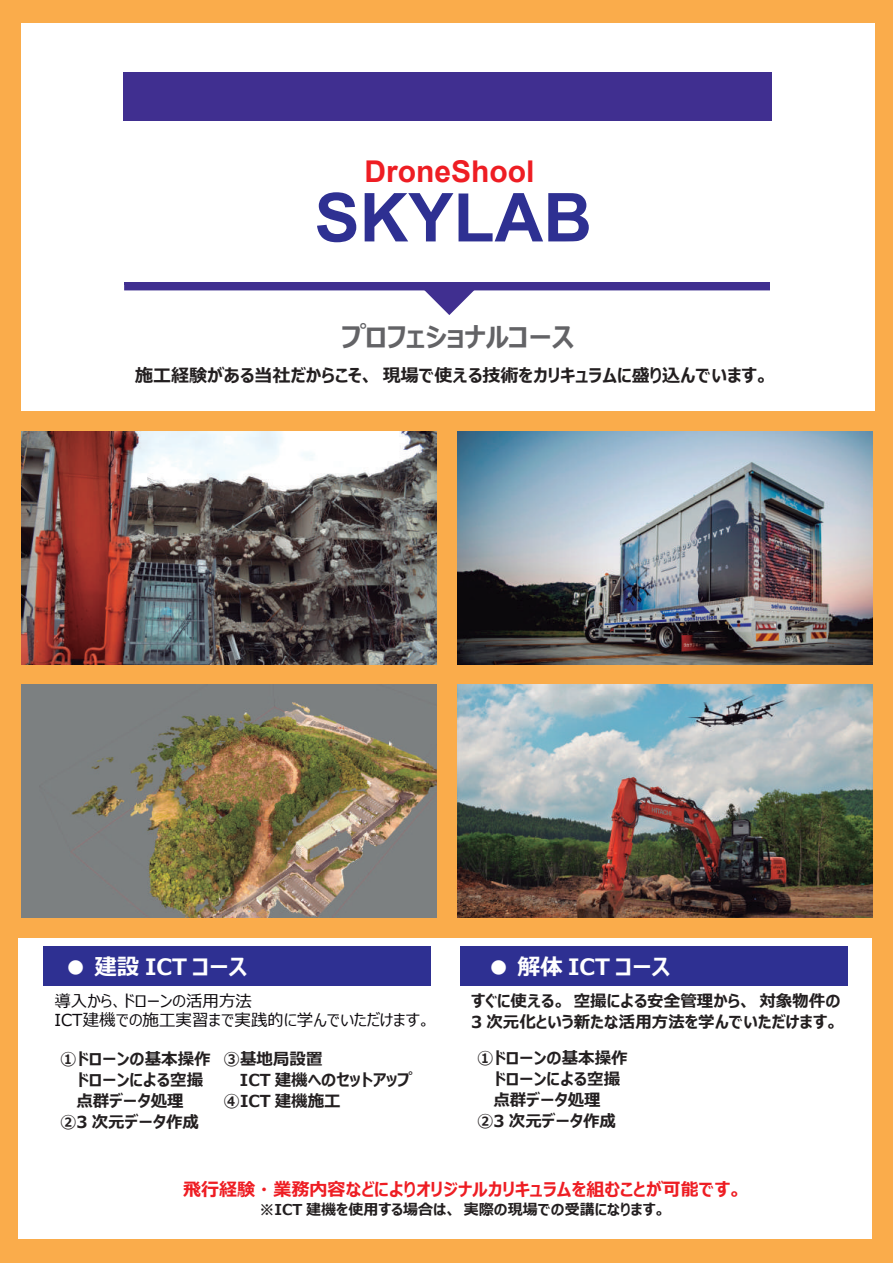
<style>
.page{position:relative;width:893px;height:1263px;background:#faac4b}
.page>*{position:absolute;margin:0;border:0;box-sizing:border-box;transform-origin:0 0}
.t1{font:700 67.5px "Arial";color:#2e3092}
.t2{font:700 30px "Arial";color:#ee1d23}
.t3{font:700 27px "Meiryo UI";color:#636366}
.t4{font:700 22.5px "Meiryo UI";color:#fff}
.t5{font:700 18px "Meiryo UI";color:#231f20}
.t6{font:700 18px "Meiryo UI";color:#ee1d23}
.t7{font:700 16.5px/21px "Meiryo UI";color:#231f20}
.t8{font:16.5px/19.8px "Meiryo UI";color:#0c090d}
.t9{font:700 15px "Meiryo UI";color:#231f20}
</style>
<div class="page">
<div style="left:21px;top:24px;width:854px;height:387px;background:#fff"></div>
<div style="left:18px;top:938px;width:853px;height:301px;background:#fff"></div>
<div style="left:123px;top:72px;width:648px;height:48px;background:#402f90"></div>
<svg style="left:124px;top:285px;width:645px;height:30px"></svg>
<hr style="left:124px;top:282px;width:645px;height:3px;background:#402f90">
<img style="left:21px;top:431px;width:416px;height:233px">
<img style="left:457px;top:431px;width:416px;height:233px">
<img style="left:21px;top:685px;width:416px;height:233px">
<img style="left:457px;top:685px;width:416px;height:233px">
<div style="left:44px;top:947px;width:386px;height:39px;background:#2e3092"></div>
<div style="left:460px;top:947px;width:388px;height:39px;background:#2e3092"></div>
<h2 class="t2" style="left:365px;top:150px;width:172px">DroneShool</h2>
<h1 class="t1" style="left:315px;top:170px;width:279px">SKYLAB</h1>
<h3 class="t3" style="left:342px;top:318px;width:234px">プロフェショナルコース</h3>
<p class="t5" style="left:135px;top:362px;width:635px">施工経験がある当社だからこそ、現場で使える技術をカリキュラムに盛り込んでいます。</p>
<h3 class="t4" style="left:64px;top:951px;width:184px">● 建設 ICT コース</h3>
<h3 class="t4" style="left:488px;top:951px;width:184px">● 解体 ICT コース</h3>
<p class="t8" style="left:54px;top:991px;width:378px">導入から、ドローンの活用方法<br>ICT建機での施工実習まで実践的に学んでいただけます。</p>
<p class="t7" style="left:60px;top:1049px;width:152px">①ドローンの基本操作</p>
<p class="t7" style="left:60px;top:1070px;width:145px">　 ドローンによる空撮</p>
<p class="t7" style="left:76px;top:1091px;width:109px">点群データ処理</p>
<p class="t7" style="left:60px;top:1112px;width:141px">②3 次元データ作成</p>
<p class="t7" style="left:224px;top:1050px;width:100px">③基地局設置</p>
<p class="t7" style="left:229px;top:1071px;width:184px">　ICT 建機へのセットアップ</p>
<p class="t7" style="left:224px;top:1092px;width:119px">④ICT 建機施工</p>
<p class="t7" style="left:471px;top:991px;width:371px">すぐに使える。空撮による安全管理から、対象物件の<br>3 次元化という新たな活用方法を学んでいただけます。</p>
<p class="t7" style="left:477px;top:1048px;width:152px">①ドローンの基本操作</p>
<p class="t7" style="left:477px;top:1069px;width:145px">　 ドローンによる空撮</p>
<p class="t7" style="left:493px;top:1090px;width:109px">点群データ処理</p>
<p class="t7" style="left:477px;top:1111px;width:141px">②3 次元データ作成</p>
<p class="t6" style="left:183px;top:1177px;width:560px">飛行経験・業務内容などによりオリジナルカリキュラムを組むことが可能です。</p>
<p class="t9" style="left:260px;top:1199px;width:407px">※ICT 建機を使用する場合は、実際の現場での受講になります。</p>
</div>
